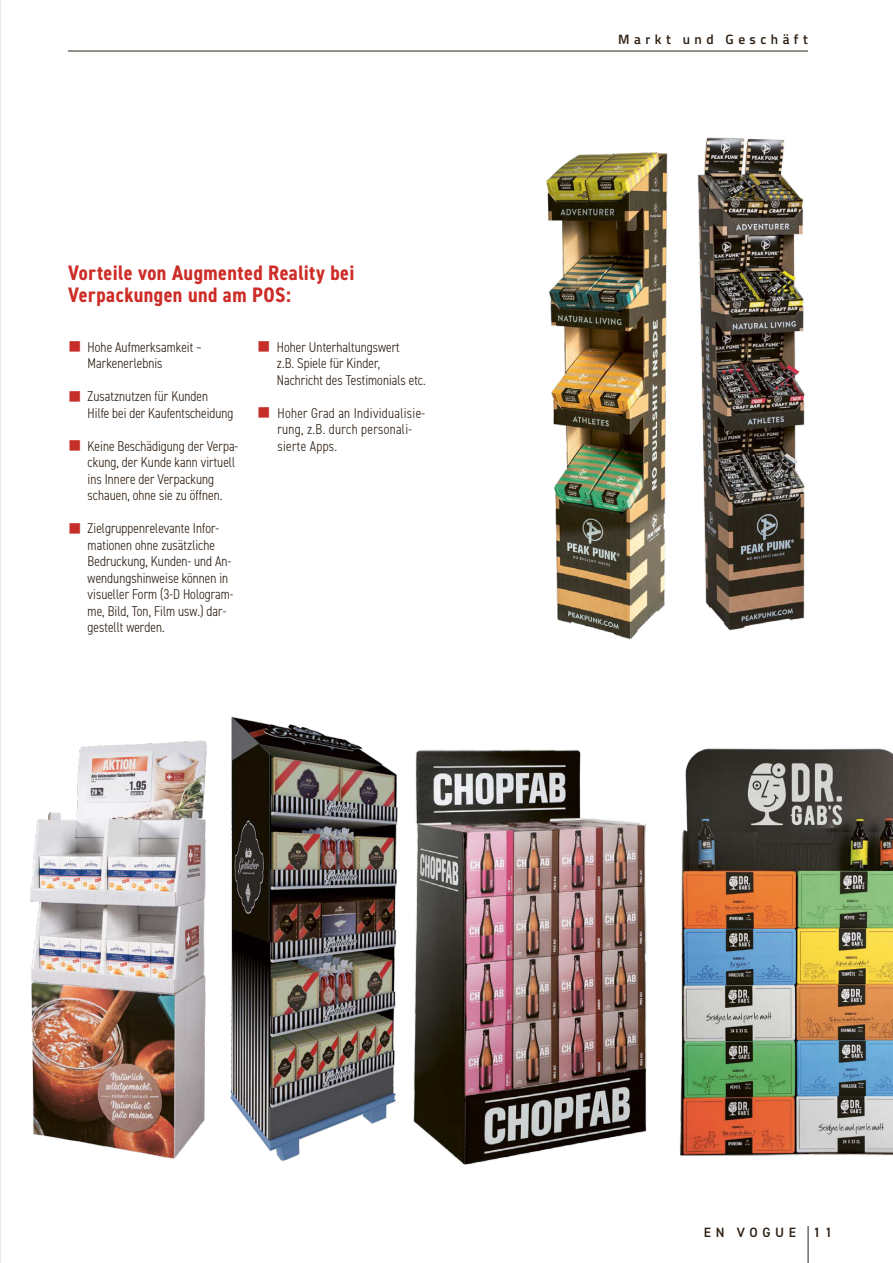
<style>
.page{position:relative;width:893px;height:1263px;background:#fff}
.page>*{position:absolute;margin:0;border:0;box-sizing:border-box;transform-origin:0 0}
.t1{font:700 condensed 21px/22.5px "DIN2014";letter-spacing:.02em;color:#cd2c27}
.t2{font:300 condensed 14.25px/16.5px "DIN2014";letter-spacing:.005em;color:#2e2014}
.t3{font:300 condensed 14.25px/16.5px "DIN2014";letter-spacing:.025em;color:#2e2014}
.t4{font:600 13.5px "Cairo";letter-spacing:.33em;color:#2e2014}
.t5{font:600 13.5px "DIN2014";letter-spacing:.34em;color:#2e2014}
.s1{color:#c62f29}
</style>
<div class="page">
<img style="left:30px;top:741px;width:151px;height:418px">
<img style="left:684px;top:748px;width:209px;height:408px">
<img style="left:429px;top:750px;width:255px;height:415px">
<img style="left:181px;top:716px;width:248px;height:445px">
<img style="left:0;top:0;width:1px;height:1263px">
<img style="left:546px;top:137px;width:259px;height:503px">
<hr style="left:68px;top:51px;width:740px;height:1px;background:#2e2014">
<hr style="left:808px;top:1226px;width:1px;height:37px;background:#2e2014">
<h1 class="t1" style="left:68px;top:261px;width:288px">Vorteile von Augmented Reality bei<br>Verpackungen und am POS:</h1>
<p class="t2" style="left:88px;top:339px;width:116px;text-indent:-20px"><span class="s1">■</span> Hohe Aufmerksamkeit –<br>Markenerlebnis</p>
<p class="t2" style="left:88px;top:388px;width:147px;text-indent:-20px"><span class="s1">■</span> Zusatznutzen für Kunden<br>Hilfe bei der Kaufentscheidung</p>
<p class="t2" style="left:88px;top:438px;width:152px;text-indent:-20px"><span class="s1">■</span> Keine Beschädigung der Verpa&shy;ckung, der Kunde kann virtuell ins Innere der Verpackung schauen, ohne sie zu öffnen.</p>
<p class="t2" style="left:88px;top:520px;width:147px;text-indent:-20px"><span class="s1">■</span> Zielgruppenrelevante Infor&shy;mationen ohne zusätzliche<br>Bedruckung, Kunden- und An&shy;wendungshinweise können in visueller Form (3-D Hologram&shy;me, Bild, Ton, Film usw.) dar&shy;gestellt werden.</p>
<p class="t2" style="left:277px;top:339px;width:150px;text-indent:-20px"><span class="s1">■</span> Hoher Unterhaltungswert<br>z.B. Spiele für Kinder,<br>Nachricht des Testimonials etc.</p>
<p class="t3" style="left:277px;top:405px;width:149px;text-indent:-20px"><span class="s1">■</span> Hoher Grad an Individualisie&shy;rung, z.B. durch personali&shy;sierte Apps.</p>
<p class="t4" style="left:618px;top:34px;width:191px">Markt und Geschäft</p>
<p class="t5" style="left:704px;top:1224px;width:94px">EN VOGUE</p>
<p class="t5" style="left:814px;top:1225px;width:20px">1 1</p>
</div>
